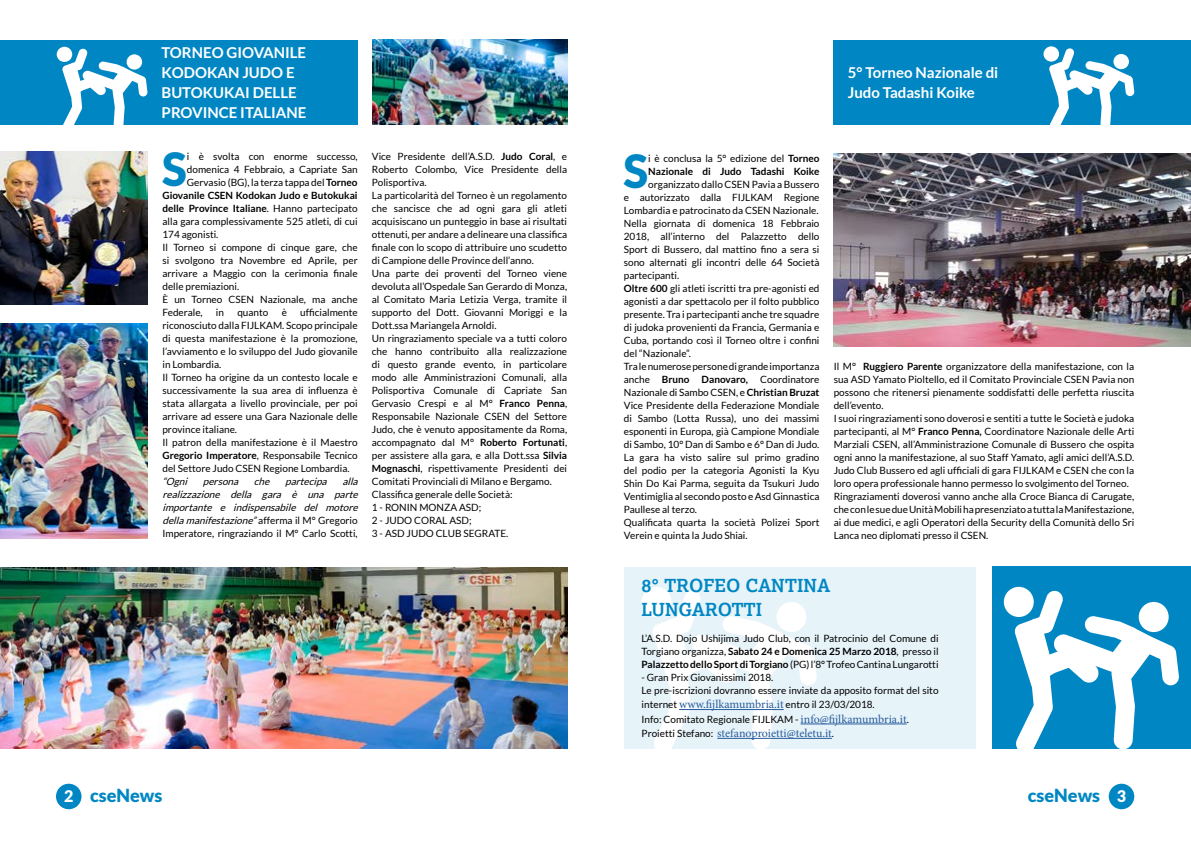
<style>
.page{position:relative;width:1191px;height:842px;background:#fff}
.page>*{position:absolute;margin:0;border:0;box-sizing:border-box;transform-origin:0 0}
.t1{font:900 45.7px "Lato";color:#0087c3}
.t2{font:700 18px/24px "Lexia Da Ma";color:#0087c3}
.t3{font:900 18px "Lato";color:#0087c3}
.t4{font:700 15px/20px "Lato";color:#fff}
.t5{font:12px "Minion Pro";letter-spacing:-.005em;color:#275b9b}
.t6{font:10px/13px "Lato";color:#000}
.t7{font:italic 10px/13px "Lato";color:#000}
.t8{font:700 10px/13px "Lato";color:#000}
.s1{font-weight:700}
.s2{font-weight:400}
.s3{font-style:normal}
.s4{font-family:"Minion Pro";font-size:12px;color:#275b9b}
.s5{font-family:"Lato";font-size:10px;color:#000}
.s6{font-size:16px;color:#fff}
</style>
<div class="page">
<div style="left:0;top:40px;width:357px;height:84px;background:#0087c3"></div>
<img style="left:0;top:152px;width:147px;height:153px">
<div style="left:57px;top:47px;width:15px;height:15px;background:#fff;border-radius:50%"></div>
<svg style="left:62px;top:48px;width:86px;height:77px"></svg>
<img style="left:0;top:567px;width:567px;height:181px">
<img style="left:0;top:323px;width:147px;height:216px">
<img style="left:372px;top:40px;width:195px;height:84px">
<div style="left:834px;top:40px;width:357px;height:84px;background:#0087c3"></div>
<svg style="left:1043px;top:46px;width:16px;height:16px"></svg>
<svg style="left:1048px;top:48px;width:86px;height:77px"></svg>
<img style="left:833px;top:153px;width:358px;height:193px">
<div style="left:624px;top:567px;width:351px;height:181px;background:#e6f3f9"></div>
<div style="left:641px;top:587px;width:30px;height:30px;background:#fff;border-radius:50%"></div>
<svg style="left:651px;top:591px;width:166px;height:158px"></svg>
<hr style="left:679px;top:709px;width:104px;height:1px;background:#275b9b">
<hr style="left:800px;top:724px;width:106px;height:1px;background:#275b9b">
<hr style="left:717px;top:738px;width:115px;height:1px;background:#275b9b">
<div style="left:992px;top:566px;width:199px;height:182px;background:#0087c3"></div>
<div style="left:1003px;top:587px;width:30px;height:30px;background:#fff;border-radius:50%"></div>
<svg style="left:1014px;top:590px;width:165px;height:159px"></svg>
<div style="left:56px;top:784px;width:25px;height:25px;background:#0087c3;border-radius:50%"></div>
<div style="left:1108px;top:784px;width:26px;height:25px;background:#0087c3;border-radius:50%"></div>
<h3 class="t4" style="left:162px;top:42px;width:146px">TORNEO GIOVANILE<br>KODOKAN JUDO E<br>BUTOKUKAI DELLE<br>PROVINCE ITALIANE</h3>
<h1 class="t1" style="left:162px;top:142px;width:26px">S</h1>
<p class="t6" style="left:187px;top:150px;width:172px">i è svolta con enorme successo,</p>
<p class="t6" style="left:187px;top:163px;width:172px">domenica 4 Febbraio, a Capriate San</p>
<p class="t6" style="left:187px;top:176px;width:172px">Gervasio (BG), la terza tappa del <span class="s1">Torneo</span></p>
<p class="t8" style="left:162px;top:188px;width:197px">Giovanile CSEN Kodokan Judo e Butokukai</p>
<p class="t8" style="left:162px;top:201px;width:197px">delle Province Italiane<span class="s2">. Hanno partecipato</span></p>
<p class="t6" style="left:162px;top:215px;width:197px">alla gara complessivamente 525 atleti, di cui</p>
<p class="t6" style="left:162px;top:228px;width:57px">174 agonisti.</p>
<p class="t6" style="left:162px;top:241px;width:197px">Il Torneo si compone di cinque gare, che</p>
<p class="t6" style="left:162px;top:254px;width:197px">si svolgono tra Novembre ed Aprile, per</p>
<p class="t6" style="left:162px;top:267px;width:197px">arrivare a Maggio con la cerimonia finale</p>
<p class="t6" style="left:162px;top:280px;width:78px">delle premiazioni.</p>
<p class="t6" style="left:162px;top:293px;width:197px">È un Torneo CSEN Nazionale, ma anche</p>
<p class="t6" style="left:162px;top:306px;width:42px">Federale,</p>
<p class="t6" style="left:216px;top:306px;width:10px">in</p>
<p class="t6" style="left:237px;top:306px;width:33px">quanto</p>
<p class="t6" style="left:282px;top:306px;width:7px">è</p>
<p class="t6" style="left:162px;top:306px;width:197px;text-indent:138px">ufficialmente riconosciuto dalla FIJLKAM. Scopo principale di questa manifestazione è la promozione, l’avviamento e lo sviluppo del Judo giovanile in Lombardia.<br>Il Torneo ha origine da un contesto locale e successivamente la sua area di influenza è stata allargata a livello provinciale, per poi arrivare ad essere una Gara Nazionale delle province italiane.<br>Il patron della manifestazione è il Maestro <span class="s1">Gregorio Imperatore</span>, Responsabile Tecnico del Settore Judo CSEN Regione Lombardia.</p>
<p class="t7" style="left:162px;top:475px;width:29px">“Ogni</p>
<p class="t7" style="left:203px;top:475px;width:40px">persona</p>
<p class="t7" style="left:254px;top:475px;width:20px">che</p>
<p class="t7" style="left:285px;top:475px;width:46px">partecipa</p>
<p class="t7" style="left:162px;top:475px;width:200px;text-indent:180px">alla realizzazione della gara è una parte importante e indispensabile del motore dellamanifestazione”<span class="s3">a ff e r m a i l M ° G r e g o r i o Imperatore, ringraziando il M° Carlo Scotti,</span></p>
<p class="t6" style="left:372px;top:150px;width:197px">Vice Presidente dell’A.S.D. <span class="s1">Judo Coral</span>, e Roberto Colombo, Vice Presidente della Polisportiva.<br>La particolarità del Torneo è un regolamento che sancisce che ad ogni gara gli atleti acquisiscano un punteggio in base ai risultati ottenuti, per andare a delineare una classifica finale con lo scopo di attribuire uno scudetto di Campione delle Province dell’anno.<br>Una parte dei proventi del Torneo viene devoluta all’Ospedale San Gerardo di Monza, al Comitato Maria Letizia Verga, tramite il supporto del Dott. Giovanni Moriggi e la Dott.ssa Mariangela Arnoldi.<br>Un ringraziamento speciale va a tutti coloro che hanno contribuito alla realizzazione di questo grande evento, in particolare modo alle Amministrazioni Comunali, alla Polisportiva Comunale di Capriate San Gervasio Crespi e al M° <span class="s1">Franco Penna</span>, Responsabile Nazionale CSEN del Settore Judo, che è venuto appositamente da Roma, accompagnato dal M° <span class="s1">Roberto Fortunati</span>, per assistere alla gara, e alla Dott.ssa <span class="s1">Silvia Mognaschi</span>, rispettivamente Presidenti dei Comitati Provinciali di Milano e Bergamo.<br>Classifica generale delle Società:<br>1 - RONIN MONZA ASD;<br>2 - JUDO CORAL ASD;<br>3 - ASD JUDO CLUB SEGRATE.</p>
<h3 class="t4" style="left:848px;top:62px;width:152px">5° Torneo Nazionale di<br>Judo Tadashi Koike</h3>
<h1 class="t1" style="left:623px;top:144px;width:26px">S</h1>
<p class="t8" style="left:648px;top:151px;width:173px"><span class="s2">i è conclusa la 5° edizione del</span> Torneo<br>Nazionale di Judo Tadashi Koike</p>
<p class="t6" style="left:624px;top:177px;width:197px;text-indent:24px">organizzato dallo CSEN Pavia a Bussero e autorizzato dalla FIJLKAM Regione Lombardia e patrocinato da CSEN Nazionale.<br>Nella giornata di domenica 18 Febbraio 2018, all’interno del Palazzetto dello Sport di Bussero, dal mattino fino a sera si sono alternati gli incontri delle 64 Società partecipanti.<br><span class="s1">Oltre 600</span> gli atleti iscritti tra pre-agonisti ed agonisti a dar spettacolo per il folto pubblico presente. Tra i partecipanti anche tre squadre di judoka provenienti da Francia, Germania e Cuba, portando così il Torneo oltre i confini del “Nazionale”.<br>Tra le numerose persone di grande importanza anche <span class="s1">Bruno Danovaro,</span> Coordinatore Nazionale di Sambo CSEN, e <span class="s1">Christian Bruzat </span>Vice Presidente della Federazione Mondiale di Sambo (Lotta Russa), uno dei massimi esponenti in Europa, già Campione Mondiale di Sambo, 10° Dan di Sambo e 6° Dan di Judo.<br>La gara ha visto salire sul primo gradino del podio per la categoria Agonisti la Kyu Shin Do Kai Parma, seguita da Tsukuri Judo Ventimiglia al secondo posto e Asd Ginnastica Paullese al terzo.<br>Qualificata quarta la società Polizei Sport Verein e quinta la Judo Shiai.</p>
<p class="t6" style="left:833px;top:359px;width:302px">Il M° <span class="s1">Ruggiero Parente</span> organizzatore della manifestazione, con la sua ASD Yamato Pioltello, ed il Comitato Provinciale CSEN Pavia non possono che ritenersi pienamente soddisfatti delle perfetta riuscita dell’evento.<br>I suoi ringraziamenti sono doverosi e sentiti a tutte le Società e judoka partecipanti, al M° <span class="s1">Franco Penna,</span> Coordinatore Nazionale delle Arti Marziali CSEN, all’Amministrazione Comunale di Bussero che ospita ogni anno la manifestazione, al suo Staff Yamato, agli amici dell’A.S.D.<br>Judo Club Bussero ed agli ufficiali di gara FIJLKAM e CSEN che con la loro opera professionale hanno permesso lo svolgimento del Torneo.<br>Ringraziamenti doverosi vanno anche alla Croce Bianca di Carugate, che con le sue due Unità Mobili ha presenziato a tutta la Manifestazione, ai due medici, e agli Operatori della Security della Comunità dello Sri Lanca neo diplomati presso il CSEN.</p>
<h2 class="t2" style="left:641px;top:573px;width:190px">8° TROFEO CANTINA<br>LUNGAROTTI</h2>
<p class="t6" style="left:641px;top:632px;width:298px;text-align:justify">L’A.S.D. Dojo Ushijima Judo Club, con il Patrocinio del Comune di Torgiano organizza, <span class="s1">Sabato 24 e Domenica 25 Marzo 2018</span>, presso il <span class="s1">Palazzetto dello Sport di Torgiano</span> (PG) l’8° Trofeo Cantina Lungarotti</p>
<p class="t6" style="left:641px;top:671px;width:298px">- Gran Prix Giovanissimi 2018.<br>Le pre-iscrizioni dovranno essere inviate da apposito format del sito</p>
<p class="t6" style="left:641px;top:697px;width:269px;line-height:14.4px">internet <span class="s4">www.fijlkamumbria.it</span> entro il 23/03/2018.<br>Info: Comitato Regionale FIJLKAM - <span class="s4">info@fijlkamumbria.it</span>.</p>
<p class="t5" style="left:641px;top:725px;width:194px"><span class="s5">Proietti Stefano:</span> stefanoproietti@teletu.it<span class="s5">.</span></p>
<h2 class="t3" style="left:64px;top:785px;width:100px"><span class="s6">2</span> cseNews</h2>
<h2 class="t3" style="left:1027px;top:785px;width:100px">cseNews <span class="s6">3</span></h2>
</div>
